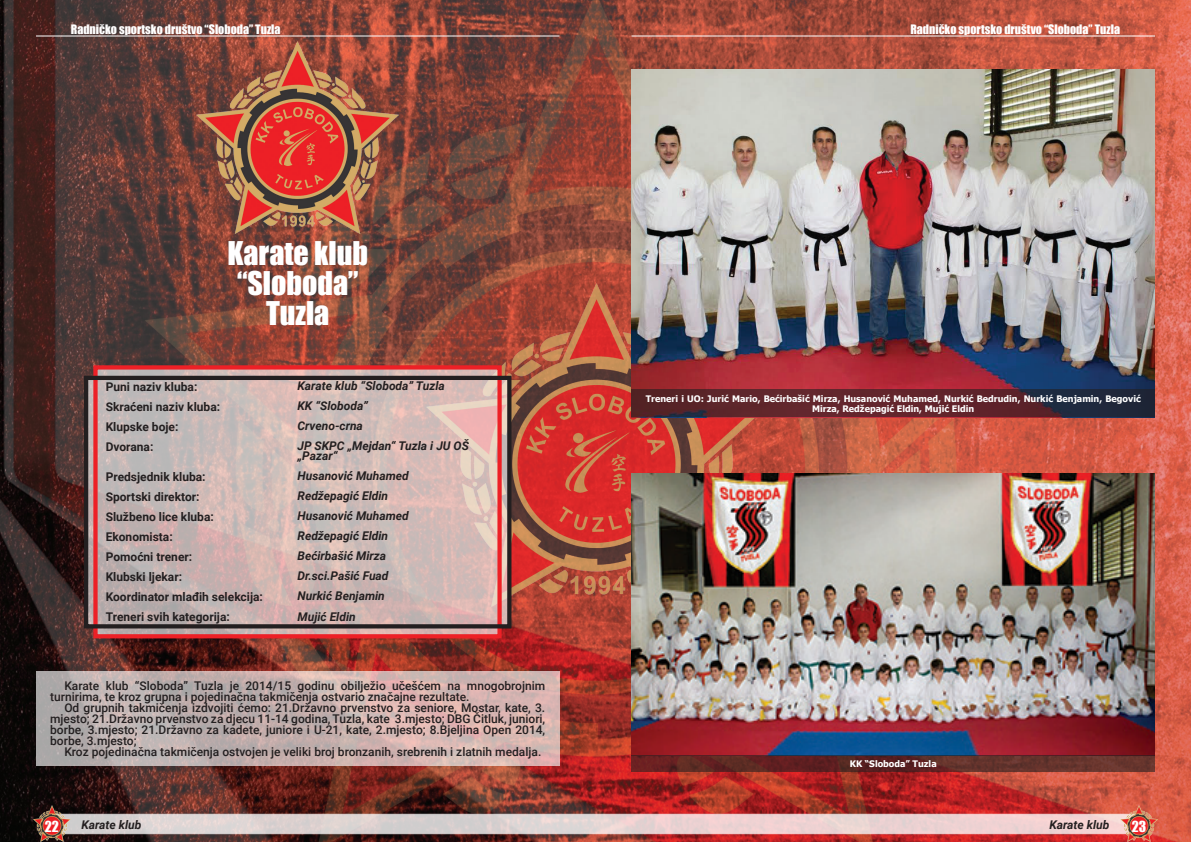
<style>
.page{position:relative;width:1191px;height:842px;background:#fff}
.page>*{position:absolute;margin:0;border:0;box-sizing:border-box;transform-origin:0 0}
.t1{font:30px/30px "Impact";color:#fff;text-align:center}
.t2{font:14px "Impact";color:#fff}
.t3{font:500 12px/11px "Roboto";color:#231f20}
.t4{font:italic 700 12px/20px "Roboto";color:#231f20}
.t5{font:700 12px/20px "Roboto";color:#231f20}
.t6{font:12px "Impact";color:#fff}
.t7{font:700 9px/10.8px "Tahoma";color:#fff;text-align:center}
</style>
<div class="page">
<img style="left:0;top:0;width:1191px;height:842px">
<svg style="left:71px;top:814px;width:1049px;height:20px;background:#e3d1d0"></svg>
<img style="left:33px;top:806px;width:38px;height:36px">
<img style="left:1120px;top:806px;width:38px;height:36px">
<hr style="left:631px;top:36px;width:524px;height:1px;background:#fff">
<hr style="left:36px;top:36px;width:523px;height:1px;background:#fff">
<img style="left:426px;top:283px;width:340px;height:323px">
<img style="left:197px;top:41px;width:202px;height:192px">
<svg style="left:89px;top:381px;width:417px;height:242px;background:#ceb9b5"></svg>
<svg style="left:98px;top:370px;width:399px;height:6px;background:#c9b5b2"></svg>
<svg style="left:98px;top:628px;width:399px;height:5px;background:#b9a3a1"></svg>
<div style="left:93px;top:365px;width:409px;height:273px;border:4px solid #ed2026"></div>
<div style="left:84px;top:376px;width:427px;height:252px;border:4px solid #231f20"></div>
<svg style="left:36px;top:671px;width:523px;height:95px;background:#c8b2af"></svg>
<img style="left:631px;top:473px;width:524px;height:282px">
<img style="left:631px;top:70px;width:524px;height:320px">
<svg style="left:631px;top:755px;width:524px;height:17px;background:#5e2927"></svg>
<svg style="left:631px;top:390px;width:524px;height:27px;background:#4f252e"></svg>
<p class="t6" style="left:71px;top:20px;width:211px">Radničko sportsko društvo “Sloboda” Tuzla</p>
<p class="t6" style="left:910px;top:20px;width:211px">Radničko sportsko društvo “Sloboda” Tuzla</p>
<h1 class="t1" style="left:227px;top:237px;width:142px">Karate klub “Sloboda”<br>Tuzla</h1>
<p class="t5" style="left:106px;top:376px;width:116px">Puni naziv kluba:<br>Skraćeni naziv kluba:<br>Klupske boje:<br>Dvorana:</p>
<p class="t5" style="left:106px;top:466px;width:159px">Predsjednik kluba:<br>Sportski direktor:<br>Službeno lice kluba:<br>Ekonomista:<br>Pomoćni trener:<br>Klubski ljekar:<br>Koordinator mlađih selekcija:<br>Treneri svih kategorija:</p>
<p class="t4" style="left:297px;top:376px;width:173px">Karate klub “Sloboda” Tuzla<br>KK “Sloboda”<br>Crveno-crna<br>JP SKPC „Mejdan“ Tuzla i JU OŠ</p>
<p class="t4" style="left:297px;top:446px;width:113px">„Pazar“<br>Husanović Muhamed<br>Redžepagić Eldin<br>Husanović Muhamed<br>Redžepagić Eldin<br>Bećirbašić Mirza<br>Dr.sci.Pašić Fuad<br>Nurkić Benjamin<br>Mujić Eldin</p>
<p class="t3" style="left:50px;top:680px;width:496px;text-indent:14px">Karate klub “Sloboda” Tuzla je 2014/15 godinu obilježio učešćem na mnogobrojnim turnirima, te kroz grupna i pojedinačna takmičenja ostvario značajne rezultate.</p>
<p class="t3" style="left:50px;top:702px;width:496px;text-align:justify;text-indent:14px">Od grupnih takmičenja izdvojiti ćemo: 21.Državno prvenstvo za seniore, Mostar, kate, 3. mjesto; 21.Državno prvenstvo za djecu 11-14 godina, Tuzla, kate 3.mjesto; DBG Čitluk, juniori, borbe, 3.mjesto; 21.Državno za kadete, juniore i U-21, kate, 2.mjesto; 8.Bjeljina Open 2014, borbe, 3.mjesto;</p>
<p class="t3" style="left:64px;top:746px;width:478px">Kroz pojedinačna takmičenja ostvojen je veliki broj bronzanih, srebrenih i zlatnih medalja.</p>
<p class="t7" style="left:645px;top:393px;width:496px">Treneri i UO: Jurić Mario, Bećirbašić Mirza, Husanović Muhamed, Nurkić Bedrudin, Nurkić Benjamin, Begović<br>Mirza, Redžepagić Eldin, Mujić Eldin</p>
<p class="t7" style="left:849px;top:759px;width:88px">KK “Sloboda” Tuzla</p>
<p class="t4" style="left:81px;top:814px;width:62px">Karate klub</p>
<p class="t4" style="left:1049px;top:814px;width:62px">Karate klub</p>
<p class="t2" style="left:45px;top:816px;width:16px">22</p>
<p class="t2" style="left:1131px;top:816px;width:16px">23</p>
</div>
